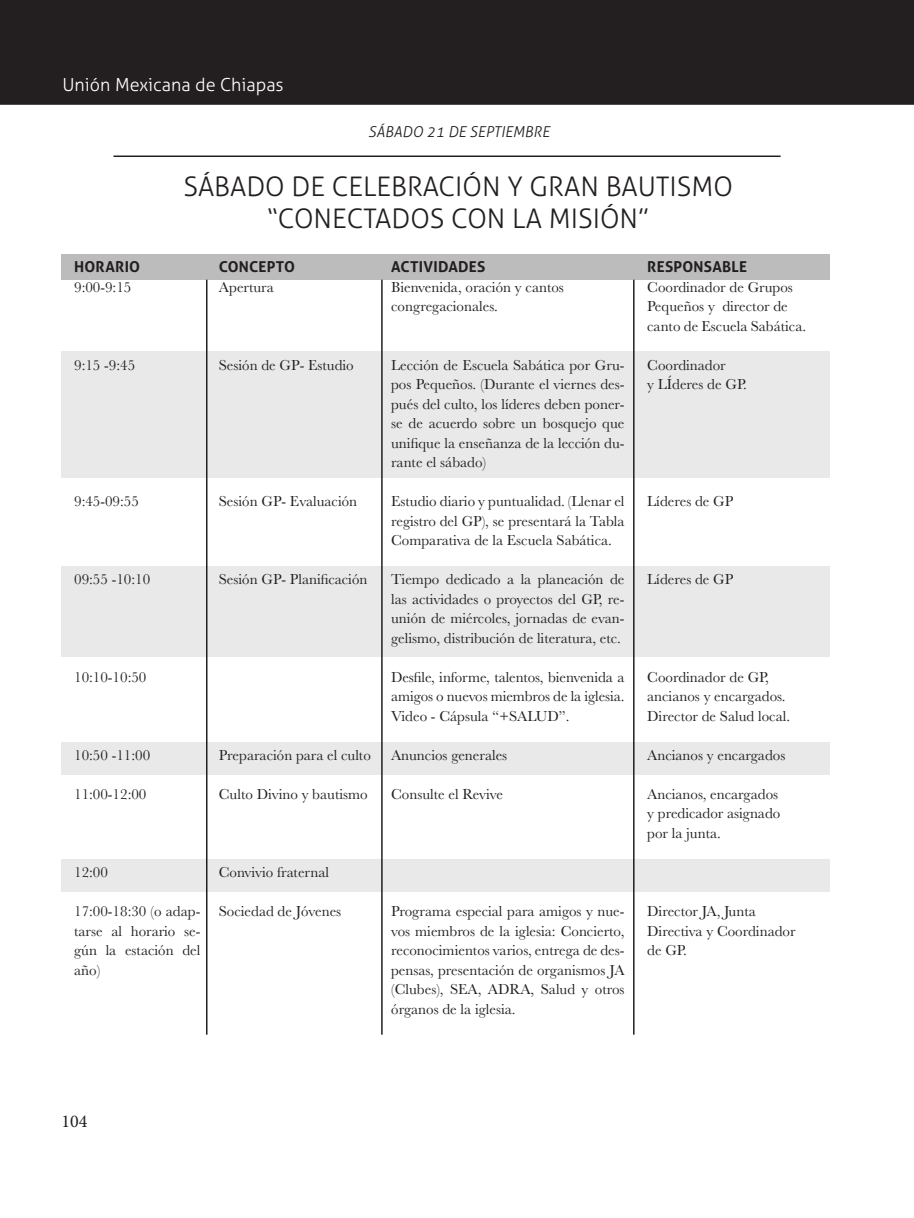
<style>
.page{position:relative;width:914px;height:1218px;background:#fff}
.page>*{position:absolute;margin:0;border:0;box-sizing:border-box;transform-origin:0 0}
.t1{font:300 27px/32.4px "Aller";color:#231f20;text-align:center}
.t2{font:300 18px "Aller";color:#fff}
.t3{font:18px "Minion Pro";color:#231f20}
.t4{font:15px/19.5px "Baskerville";color:#231f20;text-align:justify}
.t5{font:700 15px "Aller";letter-spacing:.015em;color:#231f20}
.t6{font:italic 300 15px "Aller";color:#231f20}
</style>
<div class="page">
<div style="left:0;top:0;width:913px;height:105px;background:#231f20"></div>
<div style="left:61px;top:351px;width:768px;height:126px;background:#e9e9e9"></div>
<div style="left:61px;top:566px;width:768px;height:90px;background:#e9e9e9"></div>
<div style="left:61px;top:741px;width:768px;height:33px;background:#e9e9e9"></div>
<div style="left:61px;top:858px;width:768px;height:33px;background:#e9e9e9"></div>
<div style="left:61px;top:254px;width:768px;height:25px;background:#bdbcbc"></div>
<hr style="left:113px;top:155px;width:667px;height:2px;background:#231f20">
<hr style="left:206px;top:279px;width:1px;height:755px;background:#231f20">
<hr style="left:632px;top:279px;width:2px;height:755px;background:#231f20">
<hr style="left:381px;top:279px;width:1px;height:755px;background:#231f20">
<p class="t2" style="left:62px;top:73px;width:223px">Unión Mexicana de Chiapas</p>
<p class="t6" style="left:368px;top:123px;width:183px">SÁBADO 21 DE SEPTIEMBRE</p>
<h1 class="t1" style="left:183px;top:170px;width:551px">SÁBADO DE CELEBRACIÓN Y GRAN BAUTISMO “CONECTADOS CON LA MISIÓN”</h1>
<p class="t5" style="left:74px;top:257px;width:67px">HORARIO</p>
<p class="t4" style="left:74px;top:277px;width:59px">9:00-9:15</p>
<p class="t4" style="left:74px;top:355px;width:62px">9:15 -9:45</p>
<p class="t4" style="left:74px;top:492px;width:66px">9:45-09:55</p>
<p class="t4" style="left:74px;top:570px;width:77px">09:55 -10:10</p>
<p class="t4" style="left:74px;top:667px;width:74px">10:10-10:50</p>
<p class="t4" style="left:74px;top:745px;width:77px">10:50 -11:00</p>
<p class="t4" style="left:74px;top:784px;width:74px">11:00-12:00</p>
<p class="t5" style="left:219px;top:257px;width:78px">CONCEPTO</p>
<p class="t4" style="left:219px;top:277px;width:56px">Apertura</p>
<p class="t4" style="left:219px;top:355px;width:136px">Sesión de GP- Estudio</p>
<p class="t4" style="left:219px;top:492px;width:140px">Sesión GP- Evaluación</p>
<p class="t4" style="left:219px;top:570px;width:150px">Sesión GP- Planificación</p>
<p class="t4" style="left:219px;top:745px;width:153px">Preparación para el culto</p>
<p class="t4" style="left:219px;top:784px;width:150px">Culto Divino y bautismo</p>
<p class="t5" style="left:391px;top:257px;width:96px">ACTIVIDADES</p>
<p class="t4" style="left:391px;top:277px;width:174px">Bienvenida, oración y cantos congregacionales.</p>
<p class="t4" style="left:391px;top:355px;width:235px">Lección de Escuela Sabática por Gru&shy;pos Pequeños. (Durante el viernes des&shy;pués del culto, los líderes deben poner&shy;se de acuerdo sobre un bosquejo que unifique la enseñanza de la lección du&shy;rante el sábado)</p>
<p class="t4" style="left:391px;top:492px;width:235px">Estudio diario y puntualidad. (Llenar el registro del GP), se presentará la Tabla Comparativa de la Escuela Sabática.</p>
<p class="t4" style="left:391px;top:570px;width:235px">Tiempo dedicado a la planeación de las actividades o proyectos del GP, re&shy;unión de miércoles, jornadas de evan&shy;gelismo, distribución de literatura, etc.</p>
<p class="t4" style="left:391px;top:667px;width:235px">Desfile, informe, talentos, bienvenida a amigos o nuevos miembros de la iglesia.<br>Video - Cápsula “+SALUD”.</p>
<p class="t4" style="left:391px;top:745px;width:117px">Anuncios generales</p>
<p class="t4" style="left:391px;top:784px;width:113px">Consulte el Revive</p>
<p class="t5" style="left:647px;top:257px;width:101px">RESPONSABLE</p>
<p class="t4" style="left:647px;top:277px;width:160px;text-align:left">Coordinador de Grupos<br>Pequeños y director de canto de Escuela Sabática.</p>
<p class="t4" style="left:647px;top:355px;width:101px">Coordinador<br>y LÍderes de GP.</p>
<p class="t4" style="left:647px;top:492px;width:87px">Líderes de GP</p>
<p class="t4" style="left:647px;top:570px;width:87px">Líderes de GP</p>
<p class="t4" style="left:647px;top:667px;width:144px;text-align:left">Coordinador de GP, ancianos y encargados.<br>Director de Salud local.</p>
<p class="t4" style="left:647px;top:745px;width:139px">Ancianos y encargados</p>
<p class="t4" style="left:647px;top:784px;width:135px;text-align:left">Ancianos, encargados y predicador asignado por la junta.</p>
<p class="t4" style="left:74px;top:862px;width:35px">12:00</p>
<p class="t4" style="left:74px;top:901px;width:128px">17:00-18:30 (o adap&shy;tarse al horario se&shy;gún la estación del año)</p>
<p class="t4" style="left:219px;top:862px;width:112px">Convivio fraternal</p>
<p class="t4" style="left:219px;top:901px;width:124px">Sociedad de Jóvenes</p>
<p class="t3" style="left:61px;top:1109px;width:27px">104</p>
<p class="t4" style="left:391px;top:901px;width:235px">Programa especial para amigos y nue&shy;vos miembros de la iglesia: Concierto, reconocimientos varios, entrega de des&shy;pensas, presentación de organismos JA (Clubes), SEA, ADRA, Salud y otros órganos de la iglesia.</p>
<p class="t4" style="left:647px;top:901px;width:150px;text-align:left">Director JA, Junta<br>Directiva y Coordinador de GP.</p>
</div>
